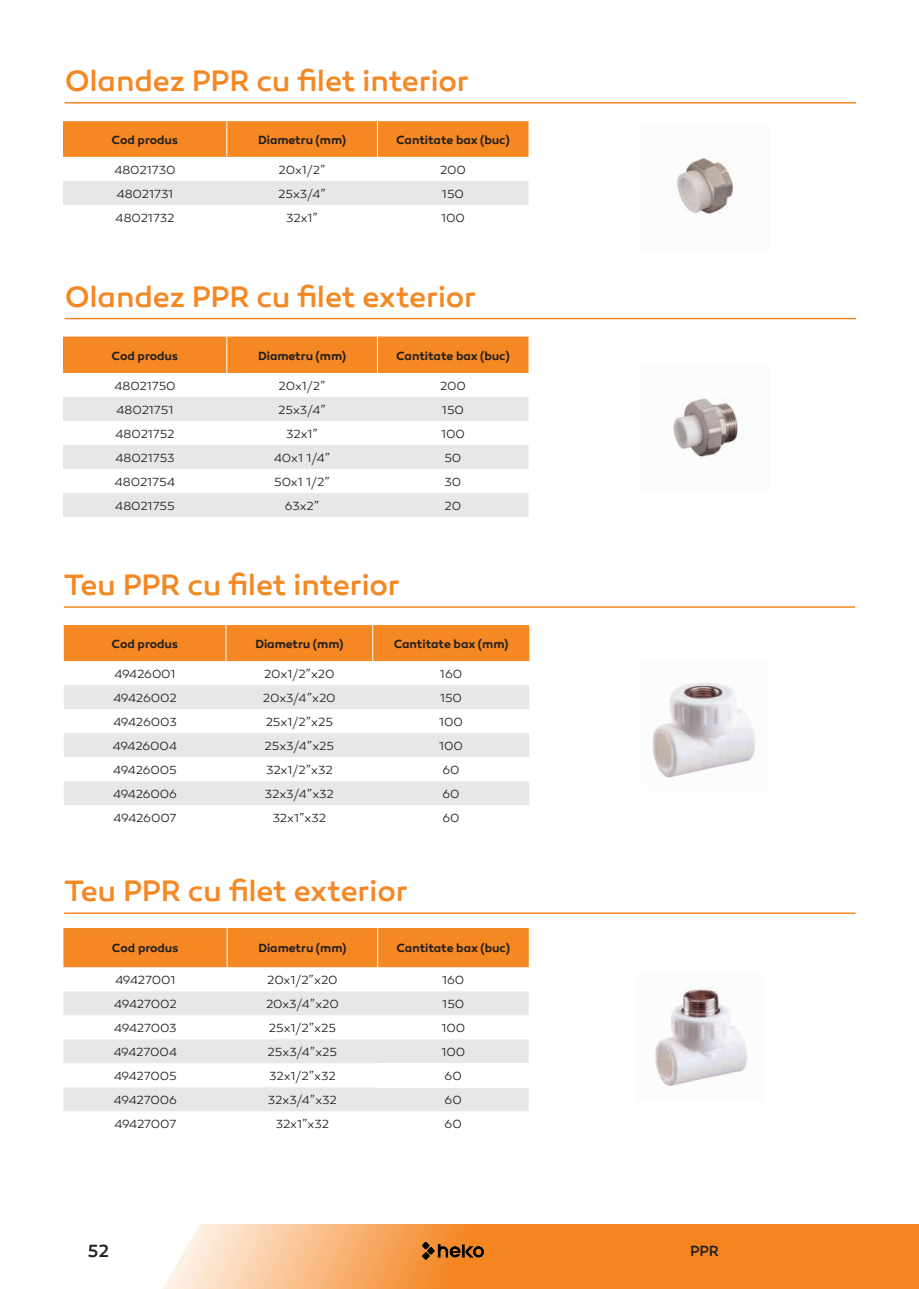
<style>
.page{position:relative;width:919px;height:1289px;background:#fff}
.page>*{position:absolute;margin:0;border:0;box-sizing:border-box;transform-origin:0 0}
.t1{font:500 30px "Canaro";letter-spacing:-.005em;color:#f58823}
.t2{font:500 18px "Canaro";color:#231f20}
.t3{font:500 15px "Canaro";color:#231f20}
.t4{font:300 12px "Canaro";letter-spacing:-.005em;color:#231f20;scale:1.04 1}
.t5{font:600 12px "Canaro";letter-spacing:-.005em;color:#231f20}
</style>
<div class="page">
<div style="left:906px;top:1224px;width:12px;height:64px;background:#f48521"></div>
<svg style="left:207px;top:1224px;width:699px;height:64px;fill:#f48521"></svg>
<img style="left:411px;top:1233px;width:84px;height:32px">
<svg style="left:163px;top:1224px;width:44px;height:64px"></svg>
<img style="left:673px;top:398px;width:67px;height:59px">
<img style="left:677px;top:157px;width:57px;height:57px">
<div style="left:63px;top:121px;width:465px;height:36px;background:#f58823"></div>
<div style="left:63px;top:181px;width:465px;height:24px;background:#e6e7e9"></div>
<hr style="left:226px;top:121px;width:1px;height:36px;background:#fff">
<hr style="left:377px;top:121px;width:1px;height:36px;background:#fff">
<div style="left:63px;top:336px;width:465px;height:37px;background:#f58823"></div>
<svg style="left:63px;top:397px;width:465px;height:120px;fill:#e6e7e9"></svg>
<hr style="left:226px;top:336px;width:1px;height:37px;background:#fff">
<hr style="left:377px;top:336px;width:1px;height:37px;background:#fff">
<hr style="left:65px;top:102px;width:790px;height:2px;background:#f58823">
<hr style="left:65px;top:318px;width:790px;height:1px;background:#f58823">
<div style="left:64px;top:625px;width:465px;height:36px;background:#f58823"></div>
<svg style="left:64px;top:685px;width:465px;height:120px;fill:#e6e7e9"></svg>
<svg style="left:64px;top:757px;width:465px;height:24px"></svg>
<hr style="left:226px;top:625px;width:1px;height:36px;background:#fff">
<hr style="left:372px;top:625px;width:1px;height:36px;background:#fff">
<div style="left:63px;top:928px;width:465px;height:39px;background:#f58823"></div>
<svg style="left:63px;top:991px;width:465px;height:120px;fill:#e6e7e9"></svg>
<div style="left:377px;top:1063px;width:151px;height:24px;background:#fff"></div>
<hr style="left:227px;top:928px;width:1px;height:39px;background:#fff">
<hr style="left:377px;top:928px;width:1px;height:39px;background:#fff">
<img style="left:652px;top:683px;width:104px;height:95px">
<img style="left:655px;top:986px;width:93px;height:102px">
<hr style="left:64px;top:606px;width:791px;height:2px;background:#f58823">
<hr style="left:64px;top:912px;width:791px;height:2px;background:#f58823">
<h1 class="t1" style="left:65px;top:63px;width:406px">Olandez PPR cu filet interior</h1>
<p class="t5" style="left:111px;top:132px;width:68px">Cod produs</p>
<p class="t5" style="left:258px;top:132px;width:89px">Diametru (mm)</p>
<p class="t5" style="left:396px;top:132px;width:115px">Cantitate bax (buc)</p>
<p class="t4" style="left:114px;top:163px;width:61px">48021730</p>
<p class="t4" style="left:278px;top:163px;width:47px">20x1/2”</p>
<p class="t4" style="left:440px;top:163px;width:26px">200</p>
<p class="t4" style="left:116px;top:187px;width:56px">48021731</p>
<p class="t4" style="left:278px;top:187px;width:48px">25x3/4”</p>
<p class="t4" style="left:442px;top:187px;width:23px">150</p>
<p class="t4" style="left:115px;top:211px;width:58px">48021732</p>
<p class="t4" style="left:286px;top:211px;width:32px">32x1”</p>
<p class="t4" style="left:441px;top:211px;width:24px">100</p>
<h1 class="t1" style="left:65px;top:279px;width:413px">Olandez PPR cu filet exterior</h1>
<p class="t5" style="left:111px;top:348px;width:68px">Cod produs</p>
<p class="t5" style="left:258px;top:348px;width:89px">Diametru (mm)</p>
<p class="t5" style="left:396px;top:348px;width:115px">Cantitate bax (buc)</p>
<p class="t4" style="left:114px;top:379px;width:61px">48021750</p>
<p class="t4" style="left:278px;top:379px;width:47px">20x1/2”</p>
<p class="t4" style="left:440px;top:379px;width:26px">200</p>
<p class="t4" style="left:116px;top:403px;width:57px">48021751</p>
<p class="t4" style="left:278px;top:403px;width:48px">25x3/4”</p>
<p class="t4" style="left:442px;top:403px;width:23px">150</p>
<p class="t4" style="left:115px;top:427px;width:58px">48021752</p>
<p class="t4" style="left:286px;top:427px;width:32px">32x1”</p>
<p class="t4" style="left:441px;top:427px;width:24px">100</p>
<p class="t4" style="left:115px;top:451px;width:59px">48021753</p>
<p class="t4" style="left:274px;top:451px;width:56px">40x1 1/4”</p>
<p class="t4" style="left:444px;top:451px;width:18px">50</p>
<p class="t4" style="left:115px;top:475px;width:60px">48021754</p>
<p class="t4" style="left:274px;top:475px;width:55px">50x1 1/2”</p>
<p class="t4" style="left:444px;top:475px;width:18px">30</p>
<p class="t4" style="left:115px;top:499px;width:59px">48021755</p>
<p class="t4" style="left:285px;top:499px;width:35px">63x2”</p>
<p class="t4" style="left:444px;top:499px;width:17px">20</p>
<h1 class="t1" style="left:64px;top:567px;width:337px">Teu PPR cu filet interior</h1>
<p class="t5" style="left:111px;top:636px;width:68px">Cod produs</p>
<p class="t5" style="left:255px;top:636px;width:89px">Diametru (mm)</p>
<p class="t5" style="left:393px;top:636px;width:116px">Cantitate bax (mm)</p>
<p class="t4" style="left:114px;top:667px;width:61px">49426001</p>
<p class="t4" style="left:264px;top:667px;width:69px">20x1/2”x20</p>
<p class="t4" style="left:440px;top:667px;width:23px">160</p>
<p class="t4" style="left:113px;top:691px;width:63px">49426002</p>
<p class="t4" style="left:263px;top:691px;width:71px">20x3/4”x20</p>
<p class="t4" style="left:440px;top:691px;width:23px">150</p>
<p class="t4" style="left:113px;top:715px;width:63px">49426003</p>
<p class="t4" style="left:266px;top:715px;width:66px">25x1/2”x25</p>
<p class="t4" style="left:439px;top:715px;width:24px">100</p>
<p class="t4" style="left:112px;top:739px;width:64px">49426004</p>
<p class="t4" style="left:264px;top:739px;width:68px">25x3/4”x25</p>
<p class="t4" style="left:439px;top:739px;width:24px">100</p>
<p class="t4" style="left:113px;top:763px;width:63px">49426005</p>
<p class="t4" style="left:266px;top:763px;width:65px">32x1/2”x32</p>
<p class="t4" style="left:442px;top:763px;width:18px">60</p>
<p class="t4" style="left:113px;top:787px;width:63px">49426006</p>
<p class="t4" style="left:265px;top:787px;width:68px">32x3/4”x32</p>
<p class="t4" style="left:442px;top:787px;width:18px">60</p>
<p class="t4" style="left:113px;top:811px;width:62px">49426007</p>
<p class="t4" style="left:273px;top:811px;width:53px">32x1”x32</p>
<p class="t4" style="left:442px;top:811px;width:18px">60</p>
<h1 class="t1" style="left:64px;top:873px;width:345px">Teu PPR cu filet exterior</h1>
<p class="t5" style="left:112px;top:941px;width:68px">Cod produs</p>
<p class="t5" style="left:258px;top:941px;width:89px">Diametru (mm)</p>
<p class="t5" style="left:396px;top:941px;width:115px">Cantitate bax (buc)</p>
<p class="t4" style="left:115px;top:973px;width:60px">49427001</p>
<p class="t4" style="left:267px;top:973px;width:69px">20x1/2”x20</p>
<p class="t4" style="left:442px;top:973px;width:23px">160</p>
<p class="t4" style="left:114px;top:997px;width:62px">49427002</p>
<p class="t4" style="left:266px;top:997px;width:71px">20x3/4”x20</p>
<p class="t4" style="left:442px;top:997px;width:23px">150</p>
<p class="t4" style="left:114px;top:1021px;width:62px">49427003</p>
<p class="t4" style="left:269px;top:1021px;width:66px">25x1/2”x25</p>
<p class="t4" style="left:441px;top:1021px;width:24px">100</p>
<p class="t4" style="left:113px;top:1045px;width:63px">49427004</p>
<p class="t4" style="left:267px;top:1045px;width:68px">25x3/4”x25</p>
<p class="t4" style="left:441px;top:1045px;width:24px">100</p>
<p class="t4" style="left:114px;top:1069px;width:62px">49427005</p>
<p class="t4" style="left:269px;top:1069px;width:65px">32x1/2”x32</p>
<p class="t4" style="left:444px;top:1069px;width:18px">60</p>
<p class="t4" style="left:114px;top:1093px;width:62px">49427006</p>
<p class="t4" style="left:268px;top:1093px;width:68px">32x3/4”x32</p>
<p class="t4" style="left:444px;top:1093px;width:18px">60</p>
<p class="t4" style="left:114px;top:1117px;width:61px">49427007</p>
<p class="t4" style="left:276px;top:1117px;width:53px">32x1”x32</p>
<p class="t4" style="left:444px;top:1117px;width:18px">60</p>
<h2 class="t2" style="left:88px;top:1240px;width:23px">52</h2>
<p class="t3" style="left:690px;top:1241px;width:30px">PPR</p>
</div>
